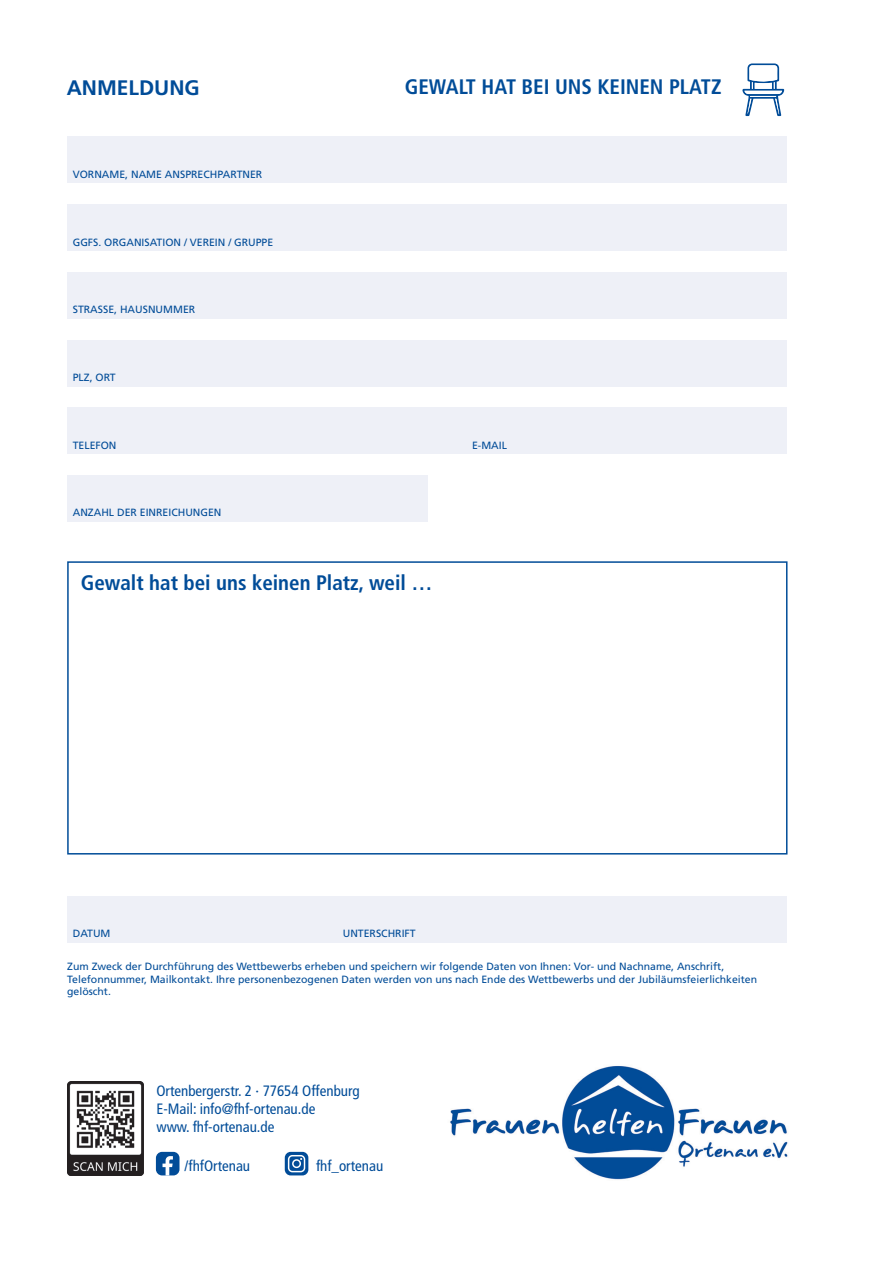
<style>
.page{position:relative;width:893px;height:1263px;background:#fff}
.page>*{position:absolute;margin:0;border:0;box-sizing:border-box;transform-origin:0 0}
.t1{font:700 condensed 21px "Frutiger";color:#014c98}
.t2{font:700 21px "Frutiger";color:#014c98}
.t3{font:condensed 15px/18px "Frutiger";color:#014c98}
.t4{font:10.5px/12.6px "Frutiger";color:#014c98}
</style>
<div class="page">
<div style="left:67px;top:136px;width:720px;height:47px;background:#eef0f7"></div>
<div style="left:67px;top:204px;width:720px;height:47px;background:#eef0f7"></div>
<div style="left:67px;top:272px;width:720px;height:47px;background:#eef0f7"></div>
<div style="left:67px;top:340px;width:720px;height:46px;background:#eef0f7"></div>
<div style="left:67px;top:407px;width:720px;height:47px;background:#eef0f7"></div>
<div style="left:67px;top:896px;width:720px;height:47px;background:#eef0f7"></div>
<div style="left:67px;top:475px;width:361px;height:47px;background:#eef0f7"></div>
<svg style="left:285px;top:1152px;width:23px;height:23px"></svg>
<svg style="left:288px;top:1155px;width:17px;height:17px"></svg>
<div style="left:156px;top:1152px;width:23px;height:23px;background:#014c98;border-radius:6px"></div>
<svg style="left:162px;top:1156px;width:11px;height:19px"></svg>
<img style="left:450px;top:1066px;width:338px;height:114px">
<img style="left:67px;top:1081px;width:76px;height:95px">
<div style="left:67px;top:561px;width:720px;height:293px;border:2px solid #014c98"></div>
<svg style="left:742px;top:63px;width:42px;height:53px"></svg>
<h1 class="t2" style="left:67px;top:75px;width:134px">ANMELDUNG</h1>
<p class="t4" style="left:73px;top:168px;width:191px">VORNAME, NAME ANSPRECHPARTNER</p>
<p class="t4" style="left:73px;top:236px;width:202px">GGFS. ORGANISATION / VEREIN / GRUPPE</p>
<p class="t4" style="left:73px;top:303px;width:124px">STRASSE, HAUSNUMMER</p>
<p class="t4" style="left:73px;top:371px;width:44px">PLZ, ORT</p>
<p class="t4" style="left:73px;top:439px;width:45px">TELEFON</p>
<p class="t4" style="left:73px;top:506px;width:150px">ANZAHL DER EINREICHUNGEN</p>
<h1 class="t1" style="left:405px;top:74px;width:318px">GEWALT HAT BEI UNS KEINEN PLATZ</h1>
<p class="t4" style="left:472px;top:439px;width:36px">E-MAIL</p>
<h1 class="t1" style="left:81px;top:570px;width:353px">Gewalt hat bei uns keinen Platz, weil …</h1>
<p class="t4" style="left:73px;top:927px;width:39px">DATUM</p>
<p class="t4" style="left:343px;top:927px;width:74px">UNTERSCHRIFT</p>
<p class="t4" style="left:67px;top:960px;width:691px">Zum Zweck der Durchführung des Wettbewerbs erheben und speichern wir folgende Daten von Ihnen: Vor- und Nachname, Anschrift,<br>Telefonnummer, Mailkontakt. Ihre personenbezogenen Daten werden von uns nach Ende des Wettbewerbs und der Jubiläumsfeierlichkeiten gelöscht.</p>
<h2 class="t3" style="left:156px;top:1082px;width:205px">Ortenbergerstr. 2 · 77654 Offenburg<br>E-Mail: info@fhf-ortenau.de<br>www. fhf-ortenau.de</h2>
<h2 class="t3" style="left:185px;top:1157px;width:67px">/fhfOrtenau</h2>
<h2 class="t3" style="left:316px;top:1157px;width:69px">fhf_ortenau</h2>
</div>
